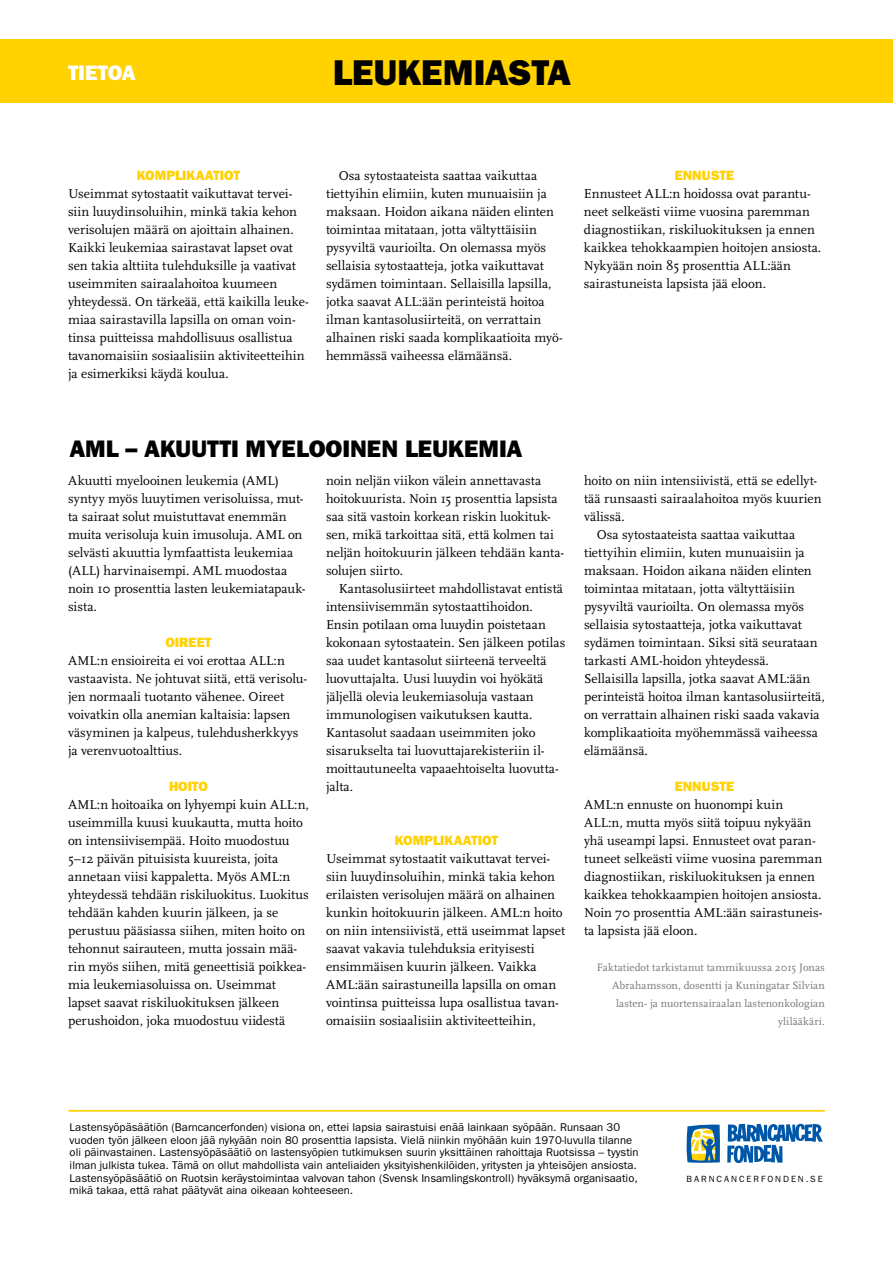
<style>
.page{position:relative;width:893px;height:1263px;background:#fff}
.page>*{position:absolute;margin:0;border:0;box-sizing:border-box;transform-origin:0 0}
.t1{font:36px "ITC Franklin Gothic Std Hvy";letter-spacing:-.005em;color:#000}
.t2{font:24px "ITC Franklin Gothic Std Hvy";color:#000}
.t3{font:21px "ITC Franklin Gothic Std Hvy";letter-spacing:-.01em;color:#fff}
.t4{font:13.5px/18px "Scala Regular OTW";color:#000}
.t5{font:13.5px "ITC Franklin Gothic Std Hvy";color:#ffd200}
.t6{font:11.25px/12.6px "ITC Franklin Gothic Std";color:#000}
.t7{font:11.1px/18px "Scala Regular OTW";letter-spacing:.01em;color:#757779;text-align:right}
.t8{font:9px "ITC Franklin Gothic Std";letter-spacing:.215em;color:#000}
</style>
<div class="page">
<svg style="left:727px;top:1123px;width:96px;height:40px"></svg>
<svg style="left:686px;top:1124px;width:34px;height:39px"></svg>
<hr style="left:68px;top:1110px;width:757px;height:2px;background:#ffd200">
<div style="left:0;top:39px;width:893px;height:63px;background:#ffd200"></div>
<h3 class="t3" style="left:68px;top:60px;width:69px">TIETOA</h3>
<h1 class="t1" style="left:333px;top:51px;width:239px">LEUKEMIASTA</h1>
<p class="t5" style="left:137px;top:168px;width:105px">KOMPLIKAATIOT</p>
<p class="t4" style="left:68px;top:185px;width:242px">Useimmat sytostaatit vaikuttavat tervei&shy;siin luuydinsoluihin, minkä takia kehon verisolujen määrä on ajoittain alhainen.<br>Kaikki leukemiaa sairastavat lapset ovat sen takia alttiita tulehduksille ja vaativat useimmiten sairaalahoitoa kuumeen yhteydessä. On tärkeää, että kaikilla leuke&shy;miaa sairastavilla lapsilla on oman voin&shy;tinsa puitteissa mahdollisuus osallistua tavanomaisiin sosiaalisiin aktiviteetteihin ja esimerkiksi käydä koulua.</p>
<p class="t4" style="left:326px;top:167px;width:238px;text-indent:13px">Osa sytostaateista saattaa vaikuttaa tiettyihin elimiin, kuten munuaisiin ja maksaan. Hoidon aikana näiden elinten toimintaa mitataan, jotta vältyttäisiin pysyviltä vaurioilta. On olemassa myös sellaisia sytostaatteja, jotka vaikuttavat sydämen toimintaan. Sellaisilla lapsilla, jotka saavat ALL:ään perinteistä hoitoa ilman kantasolusiirteitä, on verrattain alhainen riski saada komplikaatioita myö&shy;hemmässä vaiheessa elämäänsä.</p>
<p class="t5" style="left:675px;top:167px;width:61px">ENNUSTE</p>
<p class="t4" style="left:584px;top:185px;width:239px">Ennusteet ALL:n hoidossa ovat parantu&shy;neet selkeästi viime vuosina paremman diagnostiikan, riskiluokituksen ja ennen kaikkea tehokkaampien hoitojen ansiosta.<br>Nykyään noin 85 prosenttia ALL:ään sairastuneista lapsista jää eloon.</p>
<h2 class="t2" style="left:69px;top:434px;width:454px">AML – AKUUTTI MYELOOINEN LEUKEMIA</h2>
<p class="t4" style="left:68px;top:472px;width:239px">Akuutti myelooinen leukemia (AML) syntyy myös luuytimen verisoluissa, mut&shy;ta sairaat solut muistuttavat enemmän muita verisoluja kuin imusoluja. AML on selvästi akuuttia lymfaattista leukemiaa (ALL) harvinaisempi. AML muodostaa noin 10 prosenttia lasten leukemiatapauk&shy;sista.</p>
<p class="t5" style="left:165px;top:634px;width:48px">OIREET</p>
<p class="t4" style="left:68px;top:652px;width:241px">AML:n ensioireita ei voi erottaa ALL:n vastaavista. Ne johtuvat siitä, että verisolu&shy;jen normaali tuotanto vähenee. Oireet voivatkin olla anemian kaltaisia: lapsen väsyminen ja kalpeus, tulehdusherkkyys ja verenvuotoalttius.</p>
<p class="t5" style="left:169px;top:778px;width:41px">HOITO</p>
<p class="t4" style="left:68px;top:796px;width:242px">AML:n hoitoaika on lyhyempi kuin ALL:n, useimmilla kuusi kuukautta, mutta hoito on intensiivisempää. Hoito muodostuu 5–12 päivän pituisista kuureista, joita annetaan viisi kappaletta. Myös AML:n yhteydessä tehdään riskiluokitus. Luokitus tehdään kahden kuurin jälkeen, ja se perustuu pääsiassa siihen, miten hoito on tehonnut sairauteen, mutta jossain mää&shy;rin myös siihen, mitä geneettisiä poikkea&shy;mia leukemiasoluissa on. Useimmat lapset saavat riskiluokituksen jälkeen perushoidon, joka muodostuu viidestä</p>
<p class="t4" style="left:326px;top:472px;width:240px">noin neljän viikon välein annettavasta hoitokuurista. Noin 15 prosenttia lapsista saa sitä vastoin korkean riskin luokituk&shy;sen, mikä tarkoittaa sitä, että kolmen tai neljän hoitokuurin jälkeen tehdään kanta&shy;solujen siirto.</p>
<p class="t4" style="left:326px;top:580px;width:241px;text-indent:13px">Kantasolusiirteet mahdollistavat entistä intensiivisemmän sytostaattihoidon.<br>Ensin potilaan oma luuydin poistetaan kokonaan sytostaatein. Sen jälkeen potilas saa uudet kantasolut siirteenä terveeltä luovuttajalta. Uusi luuydin voi hyökätä jäljellä olevia leukemiasoluja vastaan immunologisen vaikutuksen kautta.<br>Kantasolut saadaan useimmiten joko sisarukselta tai luovuttajarekisteriin il&shy;moittautuneelta vapaaehtoiselta luovutta&shy;jalta.</p>
<p class="t5" style="left:395px;top:832px;width:105px">KOMPLIKAATIOT</p>
<p class="t4" style="left:326px;top:850px;width:241px">Useimmat sytostaatit vaikuttavat tervei&shy;siin luuydinsoluihin, minkä takia kehon erilaisten verisolujen määrä on alhainen kunkin hoitokuurin jälkeen. AML:n hoito on niin intensiivistä, että useimmat lapset saavat vakavia tulehduksia erityisesti ensimmäisen kuurin jälkeen. Vaikka AML:ään sairastuneilla lapsilla on oman vointinsa puitteissa lupa osallistua tavan&shy;omaisiin sosiaalisiin aktiviteetteihin,</p>
<p class="t4" style="left:584px;top:472px;width:235px">hoito on niin intensiivistä, että se edellyt-</p>
<p class="t4" style="left:584px;top:490px;width:239px">tää runsaasti sairaalahoitoa myös kuurien</p>
<p class="t4" style="left:584px;top:508px;width:42px">välissä.</p>
<p class="t4" style="left:597px;top:526px;width:200px">Osa sytostaateista saattaa vaikuttaa</p>
<p class="t4" style="left:584px;top:544px;width:222px">tiettyihin elimiin, kuten munuaisiin ja</p>
<p class="t4" style="left:584px;top:562px;width:229px">maksaan. Hoidon aikana näiden elinten</p>
<p class="t4" style="left:584px;top:580px;width:212px">toimintaa mitataan, jotta vältyttäisiin</p>
<p class="t4" style="left:584px;top:598px;width:222px">pysyviltä vaurioilta. On olemassa myös</p>
<p class="t4" style="left:584px;top:616px;width:219px">sellaisia sytostaatteja, jotka vaikuttavat</p>
<p class="t4" style="left:584px;top:634px;width:235px">sydämen toimintaan. Siksi sitä seurataan</p>
<p class="t4" style="left:584px;top:652px;width:186px">tarkasti AML-hoidon yhteydessä.</p>
<p class="t4" style="left:584px;top:670px;width:228px">Sellaisilla lapsilla, jotka saavat AML:ään</p>
<p class="t4" style="left:584px;top:688px;width:242px">perinteistä hoitoa ilman kantasolusiirteitä,</p>
<p class="t4" style="left:584px;top:706px;width:237px">on verrattain alhainen riski saada vakavia</p>
<p class="t4" style="left:584px;top:724px;width:235px">komplikaatioita myöhemmässä vaiheessa</p>
<p class="t4" style="left:584px;top:742px;width:66px">elämäänsä.</p>
<p class="t5" style="left:675px;top:778px;width:61px">ENNUSTE</p>
<p class="t4" style="left:584px;top:796px;width:240px">AML:n ennuste on huonompi kuin ALL:n, mutta myös siitä toipuu nykyään yhä useampi lapsi. Ennusteet ovat paran&shy;tuneet selkeästi viime vuosina paremman diagnostiikan, riskiluokituksen ja ennen kaikkea tehokkaampien hoitojen ansiosta.<br>Noin 70 prosenttia AML:ään sairastuneis&shy;ta lapsista jää eloon.</p>
<p class="t7" style="left:597px;top:959px;width:230px">Faktatiedot tarkistanut tammikuussa 2015 Jonas Abrahamsson, dosentti ja Kuningatar Silvian lasten- ja nuortensairaalan lastenonkologian ylilääkäri.</p>
<p class="t6" style="left:70px;top:1121px;width:571px">Lastensyöpäsäätiön (Barncancerfonden) visiona on, ettei lapsia sairastuisi enää lainkaan syöpään. Runsaan 30 vuoden työn jälkeen eloon jää nykyään noin 80 prosenttia lapsista. Vielä niinkin myöhään kuin 1970-luvulla tilanne oli päinvastainen. Lastensyöpäsäätiö on lastensyöpien tutkimuksen suurin yksittäinen rahoittaja Ruotsissa – tyystin ilman julkista tukea. Tämä on ollut mahdollista vain anteliaiden yksityishenkilöiden, yritysten ja yhteisöjen ansiosta.<br>Lastensyöpäsäätiö on Ruotsin keräystoimintaa valvovan tahon (Svensk Insamlingskontroll) hyväksymä organisaatio, mikä takaa, että rahat päätyvät aina oikeaan kohteeseen.</p>
<p class="t8" style="left:687px;top:1174px;width:138px">BARNCANCERFONDEN.SE</p>
</div>
